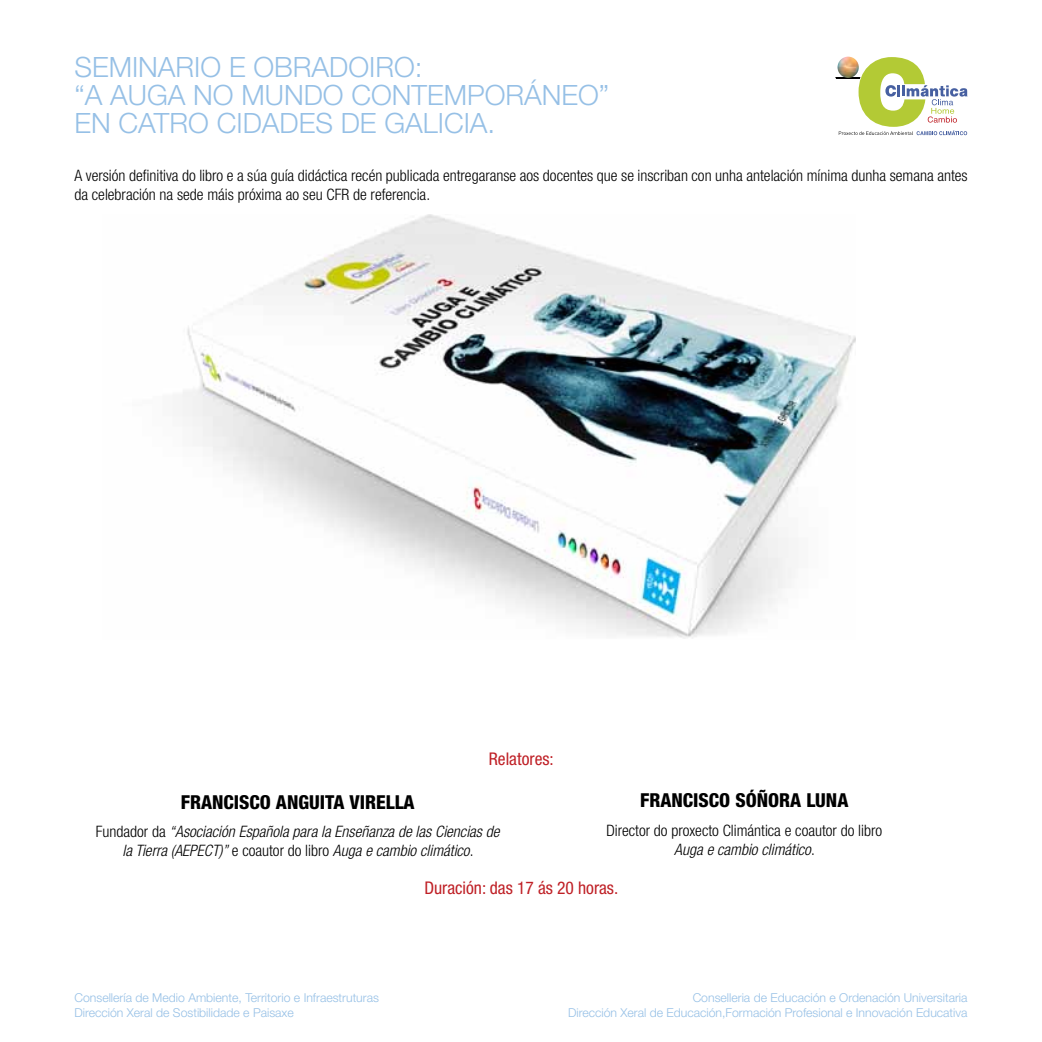
<style>
.page{position:relative;width:1042px;height:1042px;background:#fff}
.page>*{position:absolute;margin:0;border:0;box-sizing:border-box;transform-origin:0 0}
.t1{font:300 28px/28px "Helvetica Neue";color:#96c0e6}
.t2{font:800 condensed 19.25px "Helvetica Neue";color:#000}
.t3{font:condensed 17.5px "Helvetica Neue";color:#bf2026}
.t4{font:300 condensed 15.75px/18.9px "Helvetica Neue";color:#000}
.t5{font:italic 300 condensed 15.75px/18.9px "Helvetica Neue";color:#000;text-align:center}
.t6{font:300 12.25px/14.7px "Helvetica Neue";color:#96c0e6}
.s1{font-style:italic}
.s2{font-style:normal}
</style>
<div class="page">
<hr style="left:835px;top:77px;width:25px;height:2px;background:#000;border-radius:50%">
<svg style="left:838px;top:57px;width:129px;height:78px"></svg>
<img style="left:182px;top:215px;width:674px;height:424px">
<h1 class="t1" style="left:74px;top:53px;width:536px">SEMINARIO E OBRADOIRO:<br>“A AUGA NO MUNDO CONTEMPORÁNEO”<br>EN CATRO CIDADES DE GALICIA.</h1>
<p class="t4" style="left:74px;top:166px;width:895px">A versión definitiva do libro e a súa guía didáctica recén publicada entregaranse aos docentes que se inscriban con unha antelación mínima dunha semana antes da celebración na sede máis próxima ao seu CFR de referencia.</p>
<p class="t3" style="left:489px;top:748px;width:66px">Relatores:</p>
<p class="t2" style="left:640px;top:788px;width:210px">FRANCISCO SÓÑORA LUNA</p>
<p class="t4" style="left:606px;top:821px;width:277px;text-align:center">Director do proxecto Climántica e coautor do libro<br><span class="s1">Auga e cambio climático</span>.</p>
<p class="t3" style="left:424px;top:878px;width:195px">Duración: das 17 ás 20 horas.</p>
<p class="t2" style="left:181px;top:790px;width:235px">FRANCISCO ANGUITA VIRELLA</p>
<p class="t5" style="left:96px;top:822px;width:405px"><span class="s2">Fundador da</span> “Asociación Española para la Enseñanza de las Ciencias de la Tierra (AEPECT)” <span class="s2">e coautor do libro</span> Auga e cambio climático<span class="s2">.</span></p>
<p class="t6" style="left:74px;top:990px;width:306px">Consellería de Medio Ambiente, Territorio e Infraestruturas<br>Dirección Xeral de Sostibilidade e Paisaxe</p>
<p class="t6" style="left:568px;top:990px;width:401px;text-align:right">Conselleria de Educación e Ordenación Universitaria<br>Dirección Xeral de Educación,Formación Profesional e Innovación Educativa</p>
</div>
